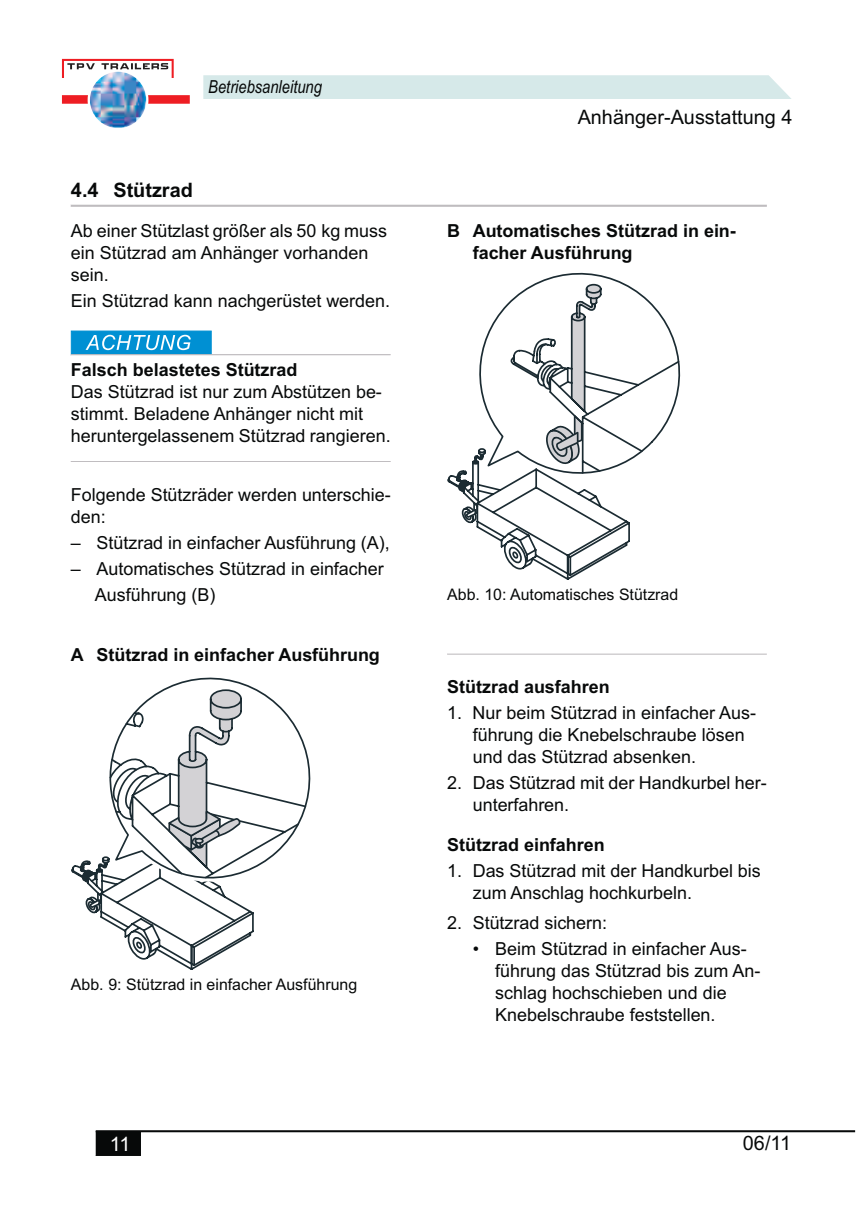
<style>
.page{position:relative;width:862px;height:1214px;background:#fff}
.page>*{position:absolute;margin:0;border:0;box-sizing:border-box;transform-origin:0 0}
.t1{font:19.8px "Arial";color:#070909}
.t2{font:700 19.8px "Arial";color:#070909}
.t3{font:19.8px "Arial";color:#fff}
.t4{font:18px/22px "Arial";color:#070909}
.t5{font:700 18px/22px "Arial";color:#070909}
.t6{font:italic 18px "Arial Narrow";color:#070909}
.t7{font:16px "Arial";color:#070909}
</style>
<div class="page">
<hr style="left:71px;top:205px;width:696px;height:2px;background:#bfbcbf">
<svg style="left:71px;top:331px;width:320px;height:25px"></svg>
<hr style="left:71px;top:354px;width:320px;height:1px;background:#bfbcbf">
<hr style="left:71px;top:461px;width:320px;height:1px;background:#bfbcbf">
<hr style="left:447px;top:653px;width:320px;height:1px;background:#bfbcbf">
<svg style="left:165px;top:677px;width:146px;height:126px"></svg>
<svg style="left:71px;top:688px;width:236px;height:282px"></svg>
<div style="left:194px;top:837px;width:10px;height:6px;border:2px solid #1b2b32;border-radius:50%"></div>
<svg style="left:447px;top:470px;width:183px;height:110px"></svg>
<svg style="left:471px;top:272px;width:210px;height:211px"></svg>
<div style="left:203px;top:75px;width:588px;height:24px;background:#d6e9e9"></div>
<img style="left:90px;top:72px;width:56px;height:56px;border-radius:50%">
<img style="left:62px;top:59px;width:128px;height:55px">
<svg style="left:96px;top:1132px;width:45px;height:23px"></svg>
<hr style="left:96px;top:1130px;width:759px;height:2px;background:#070909">
<p class="t6" style="left:208px;top:80px;width:115px">Betriebsanleitung</p>
<p class="t2" style="left:71px;top:183px;width:123px">4.4 Stützrad</p>
<p class="t4" style="left:71px;top:221px;width:317px">Ab einer Stützlast größer als 50 kg muss ein Stützrad am Anhänger vorhanden sein.</p>
<p class="t4" style="left:71px;top:291px;width:321px">Ein Stützrad kann nachgerüstet werden.</p>
<p class="t5" style="left:71px;top:360px;width:228px">Falsch belastetes Stützrad</p>
<p class="t4" style="left:71px;top:382px;width:321px">Das Stützrad ist nur zum Abstützen be&shy;stimmt. Beladene Anhänger nicht mit heruntergelassenem Stützrad rangieren.</p>
<p class="t4" style="left:71px;top:485px;width:321px">Folgende Stützräder werden unterschie&shy;den:</p>
<p class="t4" style="left:71px;top:533px;width:320px">– Stützrad in einfacher Ausführung (A),</p>
<p class="t4" style="left:95px;top:557px;width:290px;line-height:26px;text-indent:-24px">– Automatisches Stützrad in einfacher<br>Ausführung (B)</p>
<p class="t5" style="left:71px;top:644px;width:310px">A Stützrad in einfacher Ausführung</p>
<p class="t7" style="left:71px;top:978px;width:288px">Abb. 9: Stützrad in einfacher Ausführung</p>
<p class="t1" style="left:578px;top:109px;width:216px">Anhänger-Ausstattung 4</p>
<p class="t5" style="left:473px;top:221px;width:265px;text-indent:-25px">B Automatisches Stützrad in ein&shy;facher Ausführung</p>
<p class="t7" style="left:447px;top:588px;width:233px">Abb. 10: Automatisches Stützrad</p>
<p class="t5" style="left:447px;top:677px;width:164px">Stützrad ausfahren</p>
<p class="t4" style="left:473px;top:703px;width:285px;text-indent:-25px">1. Nur beim Stützrad in einfacher Aus&shy;führung die Knebelschraube lösen und das Stützrad absenken.</p>
<p class="t4" style="left:473px;top:773px;width:296px;text-indent:-25px">2. Das Stützrad mit der Handkurbel her&shy;unterfahren.</p>
<p class="t5" style="left:447px;top:835px;width:159px">Stützrad einfahren</p>
<p class="t4" style="left:473px;top:861px;width:290px;text-indent:-25px">1. Das Stützrad mit der Handkurbel bis zum Anschlag hochkurbeln.</p>
<p class="t4" style="left:447px;top:913px;width:161px">2. Stützrad sichern:</p>
<p class="t4" style="left:495px;top:939px;width:267px;text-indent:-23px">• Beim Stützrad in einfacher Aus&shy;führung das Stützrad bis zum An&shy;schlag hochschieben und die<br>Knebelschraube feststellen.</p>
<p class="t3" style="left:110px;top:1136px;width:22px">11</p>
<p class="t1" style="left:743px;top:1134px;width:50px">06/11</p>
</div>
